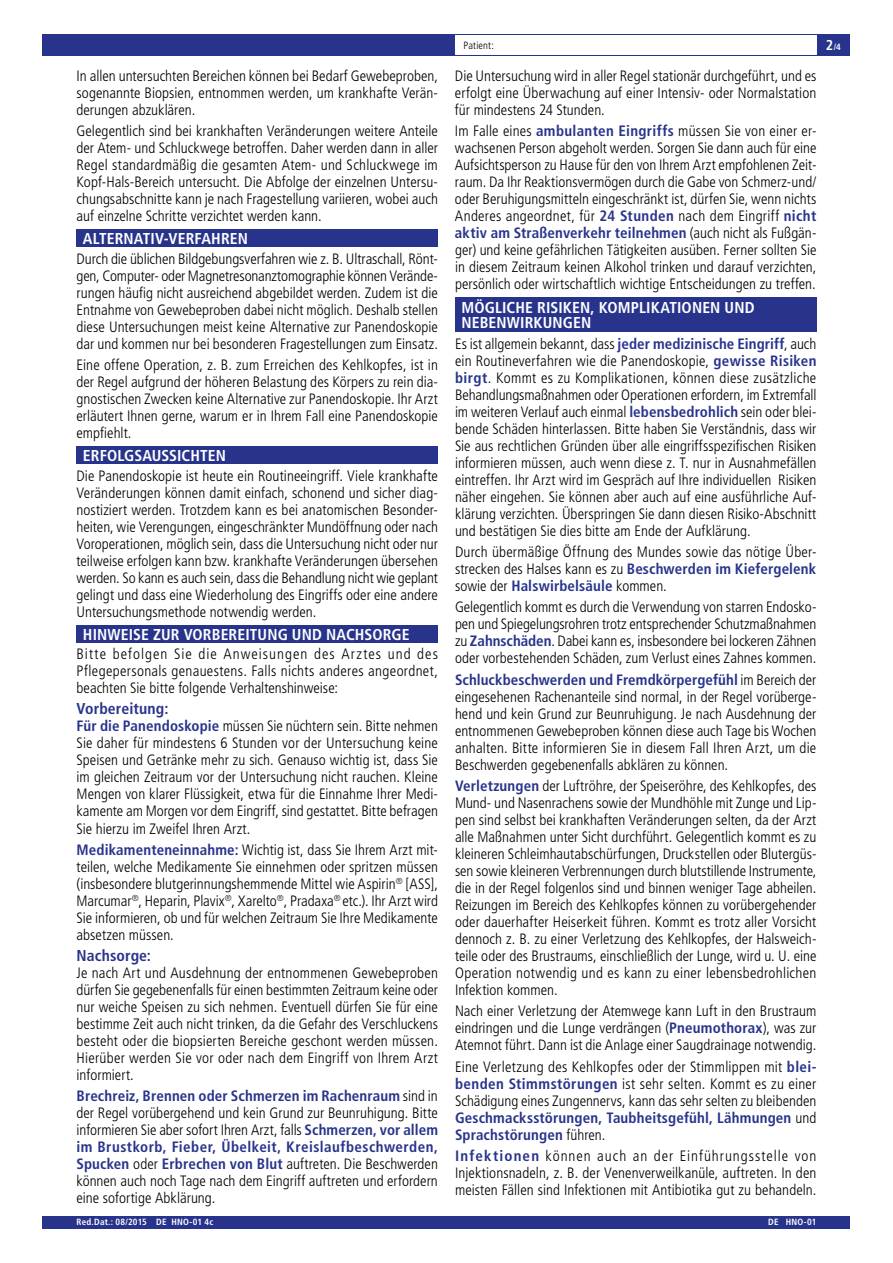
<style>
.page{position:relative;width:893px;height:1263px;background:#fff}
.page>*{position:absolute;margin:0;border:0;box-sizing:border-box;transform-origin:0 0}
.t1{font:700 condensed 15.75px/15.8px "Frutiger LT Pro";letter-spacing:.005em;color:#fff}
.t2{font:700 condensed 15.75px "Frutiger LT Pro";letter-spacing:.005em;color:#28348b}
.t3{font:300 condensed 15px/17px "Frutiger LT Pro";color:#000;text-align:justify}
.t4{font:300 condensed 10.5px "Frutiger LT Pro";letter-spacing:.015em;color:#000}
.t5{font:700 condensed 9px "Frutiger LT Pro";letter-spacing:.025em;color:#fff}
.s1{font-weight:700;color:#28348b}
.s2{font-size:14.25px}
</style>
<div class="page">
<div style="left:43px;top:1216px;width:807px;height:13px;background:#28348b"></div>
<div style="left:43px;top:34px;width:807px;height:21px;background:#28348b"></div>
<div style="left:455px;top:35px;width:361px;height:19px;background:#fff"></div>
<div style="left:77px;top:230px;width:361px;height:17px;background:#28348b"></div>
<div style="left:77px;top:446px;width:361px;height:17px;background:#28348b"></div>
<div style="left:77px;top:625px;width:361px;height:17px;background:#28348b"></div>
<div style="left:455px;top:298px;width:361px;height:34px;background:#28348b"></div>
<p class="t3" style="left:77px;top:67px;width:363px">In allen untersuchten Bereichen können bei Bedarf Gewebeproben, sogenannte Biopsien, entnommen werden, um krankhafte Verän&shy;derungen abzuklären.</p>
<p class="t3" style="left:77px;top:123px;width:363px">Gelegentlich sind bei krankhaften Veränderungen weitere Anteile der Atem- und Schluckwege betroffen. Daher werden dann in aller Regel standardmäßig die gesamten Atem- und Schluckwege im Kopf-Hals-Bereich untersucht. Die Abfolge der einzelnen Untersu&shy;chungsabschnitte kann je nach Fragestellung variieren, wobei auch auf einzelne Schritte verzichtet werden kann.</p>
<p class="t1" style="left:83px;top:231px;width:167px">ALTERNATIV-VERFAHREN</p>
<p class="t3" style="left:77px;top:250px;width:363px">Durch die üblichen Bildgebungsverfahren wie z. B. Ultraschall, Rönt&shy;gen, Computer- oder Magnetresonanztomographie können Verände&shy;rungen häufig nicht ausreichend abgebildet werden. Zudem ist die Entnahme von Gewebeproben dabei nicht möglich. Deshalb stellen diese Untersuchungen meist keine Alternative zur Panendoskopie dar und kommen nur bei besonderen Fragestellungen zum Einsatz.</p>
<p class="t3" style="left:77px;top:356px;width:363px">Eine offene Operation, z. B. zum Erreichen des Kehlkopfes, ist in der Regel aufgrund der höheren Belastung des Körpers zu rein dia&shy;gnostischen Zwecken keine Alternative zur Panendoskopie. Ihr Arzt erläutert Ihnen gerne, warum er in Ihrem Fall eine Panendoskopie empfiehlt.</p>
<p class="t1" style="left:83px;top:448px;width:145px">ERFOLGSAUSSICHTEN</p>
<p class="t3" style="left:77px;top:467px;width:363px">Die Panendoskopie ist heute ein Routineeingriff. Viele krankhafte Veränderungen können damit einfach, schonend und sicher diag&shy;nostiziert werden. Trotzdem kann es bei anatomischen Besonder&shy;heiten, wie Verengungen, eingeschränkter Mundöffnung oder nach Voroperationen, möglich sein, dass die Untersuchung nicht oder nur teilweise erfolgen kann bzw. krankhafte Veränderungen übersehen werden. So kann es auch sein, dass die Behandlung nicht wie geplant gelingt und dass eine Wiederholung des Eingriffs oder eine andere Untersuchungsmethode notwendig werden.</p>
<p class="t1" style="left:83px;top:626px;width:328px">HINWEISE ZUR VORBEREITUNG UND NACHSORGE</p>
<p class="t3" style="left:77px;top:646px;width:363px">Bitte befolgen Sie die Anweisungen des Arztes und des Pflegepersonals genauestens. Falls nichts anderes angeordnet, beachten Sie bitte folgende Verhaltenshinweise:</p>
<p class="t2" style="left:77px;top:700px;width:93px">Vorbereitung:</p>
<p class="t3" style="left:77px;top:718px;width:363px"><span class="s1">Für die Panendoskopie</span> müssen Sie nüchtern sein. Bitte nehmen Sie daher für mindestens 6 Stunden vor der Untersuchung keine Speisen und Getränke mehr zu sich. Genauso wichtig ist, dass Sie im gleichen Zeitraum vor der Untersuchung nicht rauchen. Kleine Mengen von klarer Flüssigkeit, etwa für die Einnahme Ihrer Medi&shy;kamente am Morgen vor dem Eingriff, sind gestattet. Bitte befragen Sie hierzu im Zweifel Ihren Arzt.</p>
<p class="t3" style="left:77px;top:841px;width:363px"><span class="s1">Medikamenteneinnahme:</span> Wichtig ist, dass Sie Ihrem Arzt mit&shy;teilen, welche Medikamente Sie einnehmen oder spritzen müssen (insbesondere blutgerinnungshemmende Mittel wie Aspirin<sup>®</sup> [ASS], Marcumar<sup>®</sup>, Heparin, Plavix<sup>®</sup>, Xarelto<sup>®</sup>, Pradaxa<sup>®</sup> etc.). Ihr Arzt wird Sie informieren, ob und für welchen Zeitraum Sie Ihre Medikamente absetzen müssen.</p>
<p class="t2" style="left:77px;top:946px;width:76px">Nachsorge:</p>
<p class="t3" style="left:77px;top:964px;width:363px">Je nach Art und Ausdehnung der entnommenen Gewebeproben dürfen Sie gegebenenfalls für einen bestimmten Zeitraum keine oder nur weiche Speisen zu sich nehmen. Eventuell dürfen Sie für eine bestimme Zeit auch nicht trinken, da die Gefahr des Verschluckens besteht oder die biopsierten Bereiche geschont werden müssen.<br>Hierüber werden Sie vor oder nach dem Eingriff von Ihrem Arzt informiert.</p>
<p class="t3" style="left:77px;top:1088px;width:363px"><span class="s1">Brechreiz, Brennen oder Schmerzen im Rachenraum</span> sind in der Regel vorübergehend und kein Grund zur Beunruhigung. Bitte informieren Sie aber sofort Ihren Arzt, falls <span class="s1">Schmerzen, vor allem im Brustkorb, Fieber, Übelkeit, Kreislaufbeschwerden, Spucken</span> oder <span class="s1">Erbrechen von Blut</span> auftreten. Die Beschwerden können auch noch Tage nach dem Eingriff auftreten und erfordern eine sofortige Abklärung.</p>
<p class="t4" style="left:463px;top:39px;width:32px">Patient:</p>
<p class="t5" style="left:826px;top:42px;width:16px"><span class="s2">2</span>/4</p>
<p class="t3" style="left:455px;top:67px;width:363px">Die Untersuchung wird in aller Regel stationär durchgeführt, und es erfolgt eine Überwachung auf einer Intensiv- oder Normalstation für mindestens 24 Stunden.</p>
<p class="t3" style="left:455px;top:123px;width:363px">Im Falle eines <span class="s1">ambulanten Eingriffs</span> müssen Sie von einer er&shy;wachsenen Person abgeholt werden. Sorgen Sie dann auch für eine Aufsichtsperson zu Hause für den von Ihrem Arzt empfohlenen Zeit&shy;raum. Da Ihr Reaktionsvermögen durch die Gabe von Schmerz-und/ oder Beruhigungsmitteln eingeschränkt ist, dürfen Sie, wenn nichts Anderes angeordnet, für <span class="s1">24 Stunden</span> nach dem Eingriff <span class="s1">nicht aktiv am Straßenverkehr teilnehmen</span> (auch nicht als Fußgän&shy;ger) und keine gefährlichen Tätigkeiten ausüben. Ferner sollten Sie in diesem Zeitraum keinen Alkohol trinken und darauf verzichten, persönlich oder wirtschaftlich wichtige Entscheidungen zu treffen.</p>
<p class="t1" style="left:461px;top:299px;width:295px">MÖGLICHE RISIKEN, KOMPLIKATIONEN UND<br>NEBENWIRKUNGEN</p>
<p class="t3" style="left:455px;top:335px;width:363px">Es ist allgemein bekannt, dass <span class="s1">jeder medizinische Eingriff</span>, auch ein Routineverfahren wie die Panendoskopie, <span class="s1">gewisse Risiken birgt</span>. Kommt es zu Komplikationen, können diese zusätzliche Behandlungsmaßnahmen oder Operationen erfordern, im Extremfall im weiteren Verlauf auch einmal <span class="s1">lebensbedrohlich</span> sein oder blei&shy;bende Schäden hinterlassen. Bitte haben Sie Verständnis, dass wir Sie aus rechtlichen Gründen über alle eingriffsspezifischen Risiken informieren müssen, auch wenn diese z. T. nur in Ausnahmefällen eintreffen. Ihr Arzt wird im Gespräch auf Ihre individuellen Risiken näher eingehen. Sie können aber auch auf eine ausführliche Auf&shy;klärung verzichten. Überspringen Sie dann diesen Risiko-Abschnitt und bestätigen Sie dies bitte am Ende der Aufklärung.</p>
<p class="t3" style="left:455px;top:544px;width:363px">Durch übermäßige Öffnung des Mundes sowie das nötige Über&shy;strecken des Halses kann es zu <span class="s1">Beschwerden im Kiefergelenk </span>sowie der <span class="s1">Halswirbelsäule</span> kommen.</p>
<p class="t3" style="left:455px;top:599px;width:363px">Gelegentlich kommt es durch die Verwendung von starren Endosko&shy;pen und Spiegelungsrohren trotz entsprechender Schutzmaßnahmen zu <span class="s1">Zahnschäden</span>. Dabei kann es, insbesondere bei lockeren Zähnen oder vorbestehenden Schäden, zum Verlust eines Zahnes kommen.</p>
<p class="t3" style="left:455px;top:671px;width:363px"><span class="s1">Schluckbeschwerden und Fremdkörpergefühl</span> im Bereich der eingesehenen Rachenanteile sind normal, in der Regel vorüberge&shy;hend und kein Grund zur Beunruhigung. Je nach Ausdehnung der entnommenen Gewebeproben können diese auch Tage bis Wochen anhalten. Bitte informieren Sie in diesem Fall Ihren Arzt, um die Beschwerden gegebenenfalls abklären zu können.</p>
<p class="t3" style="left:455px;top:777px;width:363px"><span class="s1">Verletzungen</span> der Luftröhre, der Speiseröhre, des Kehlkopfes, des Mund- und Nasenrachens sowie der Mundhöhle mit Zunge und Lip&shy;pen sind selbst bei krankhaften Veränderungen selten, da der Arzt alle Maßnahmen unter Sicht durchführt. Gelegentlich kommt es zu kleineren Schleimhautabschürfungen, Druckstellen oder Blutergüs&shy;sen sowie kleineren Verbrennungen durch blutstillende Instrumente, die in der Regel folgenlos sind und binnen weniger Tage abheilen.<br>Reizungen im Bereich des Kehlkopfes können zu vorübergehender oder dauerhafter Heiserkeit führen. Kommt es trotz aller Vorsicht dennoch z. B. zu einer Verletzung des Kehlkopfes, der Halsweich&shy;teile oder des Brustraums, einschließlich der Lunge, wird u. U. eine Operation notwendig und es kann zu einer lebensbedrohlichen Infektion kommen.</p>
<p class="t3" style="left:455px;top:1003px;width:363px">Nach einer Verletzung der Atemwege kann Luft in den Brustraum eindringen und die Lunge verdrängen (<span class="s1">Pneumothorax</span>), was zur Atemnot führt. Dann ist die Anlage einer Saugdrainage notwendig.</p>
<p class="t3" style="left:455px;top:1058px;width:363px">Eine Verletzung des Kehlkopfes oder der Stimmlippen mit <span class="s1">blei&shy;benden Stimmstörungen</span> ist sehr selten. Kommt es zu einer Schädigung eines Zungennervs, kann das sehr selten zu bleibenden <span class="s1">Geschmacksstörungen, Taubheitsgefühl, Lähmungen</span> und <span class="s1">Sprachstörungen</span> führen.</p>
<p class="t3" style="left:455px;top:1147px;width:363px"><span class="s1">Infektionen</span> können auch an der Einführungsstelle von Injektionsnadeln, z. B. der Venenverweilkanüle, auftreten. In den meisten Fällen sind Infektionen mit Antibiotika gut zu behandeln.</p>
<p class="t5" style="left:77px;top:1216px;width:138px">Red.Dat.: 08/2015 DE HNO-01 4c</p>
<p class="t5" style="left:768px;top:1216px;width:50px">DE HNO-01</p>
</div>
